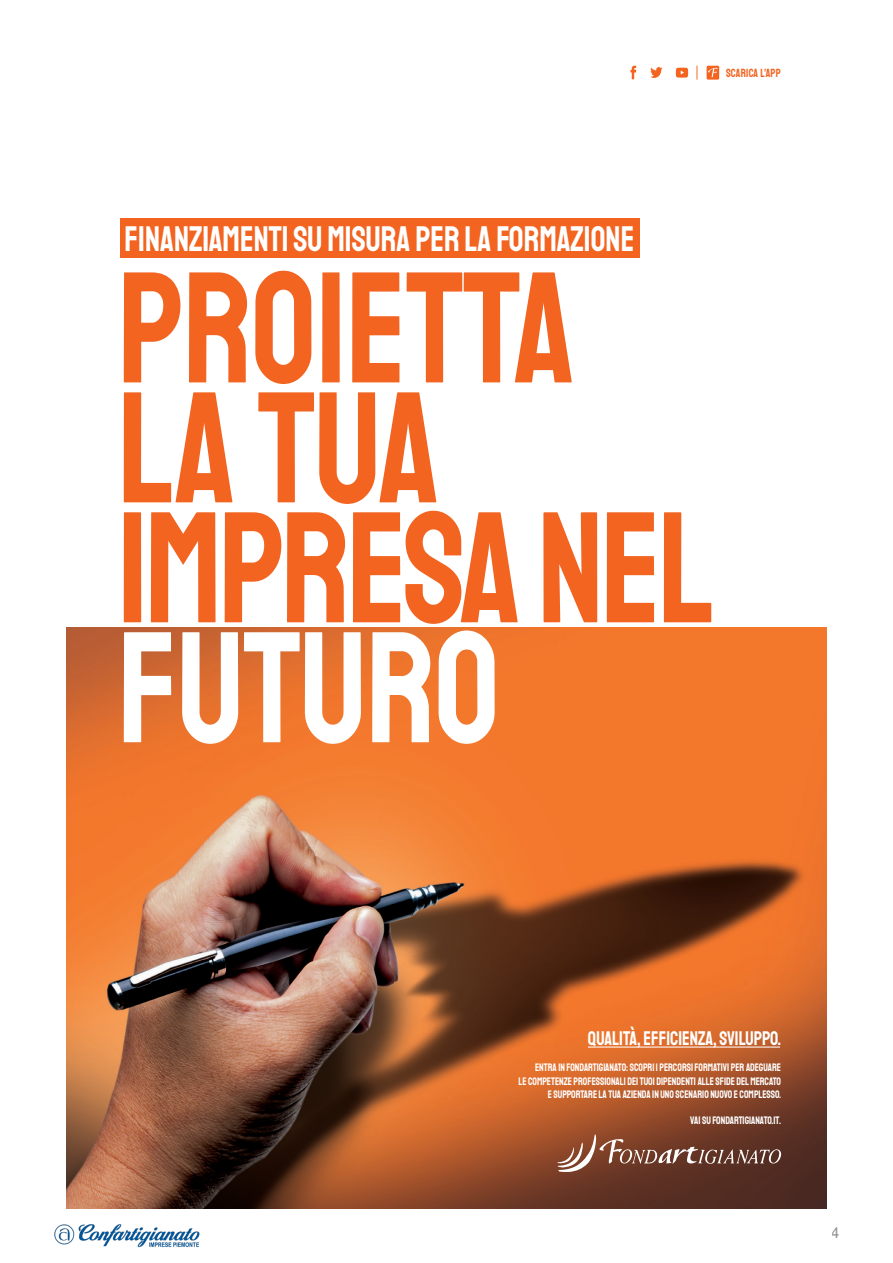
<style>
.page{position:relative;width:893px;height:1263px;background:#fff}
.page>*{position:absolute;margin:0;border:0;box-sizing:border-box;transform-origin:0 0}
.t1{font:157.95px/119.9px "Staatliches";letter-spacing:-.005em;color:#f36421;scale:.9 1}
.t2{font:36px "Staatliches";color:#fff;scale:.9 1}
.t3{font:19.95px "Staatliches";color:#fff;scale:.9 1}
.t4{font:15px "Arial";color:#231f20}
.t5{font:12px "Staatliches";letter-spacing:.02em;color:#f36421;scale:.9 1}
.t6{font:10.95px/13.2px "Staatliches";color:#fff;text-align:right;scale:.9 1}
.s1{color:#fff}
</style>
<div class="page">
<img style="left:54px;top:1224px;width:146px;height:24px">
<img style="left:66px;top:627px;width:761px;height:582px">
<svg style="left:588px;top:1046px;width:71px;height:1px"></svg>
<hr style="left:659px;top:1046px;width:39px;height:1px;background:#fff">
<svg style="left:698px;top:1046px;width:82px;height:1px"></svg>
<svg style="left:557px;top:1134px;width:224px;height:38px"></svg>
<div style="left:120px;top:219px;width:520px;height:39px;background:#f36421"></div>
<svg style="left:630px;top:66px;width:6px;height:13px"></svg>
<svg style="left:676px;top:68px;width:12px;height:10px"></svg>
<svg style="left:650px;top:67px;width:12px;height:11px"></svg>
<svg style="left:707px;top:66px;width:12px;height:14px"></svg>
<svg style="left:697px;top:66px;width:1px;height:14px"></svg>
<p class="t5" style="left:726px;top:65px;width:63px">SCARICA L’APP</p>
<p class="t2" style="left:125px;top:214px;width:568px">FINANZIAMENTI SU MISURA PER LA FORMAZIONE</p>
<p class="t1" style="left:118px;top:267px;width:665px">PROIETTA<br>LA TUA<br>IMPRESA NEL<br><span class="s1">FUTURO</span></p>
<p class="t3" style="left:588px;top:1025px;width:216px">QUALITÀ, EFFICIENZA, SVILUPPO.</p>
<p class="t6" style="left:518px;top:1061px;width:293px">ENTRA IN FONDARTIGIANATO: SCOPRI I PERCORSI FORMATIVI PER ADEGUARE<br>LE COMPETENZE PROFESSIONALI DEI TUOI DIPENDENTI ALLE SFIDE DEL MERCATO<br>E SUPPORTARE LA TUA AZIENDA IN UNO SCENARIO NUOVO E COMPLESSO.</p>
<p class="t6" style="left:690px;top:1114px;width:102px">VAI SU FONDARTIGIANATO.IT.</p>
<h3 class="t4" style="left:832px;top:1222px;width:10px">4</h3>
</div>
